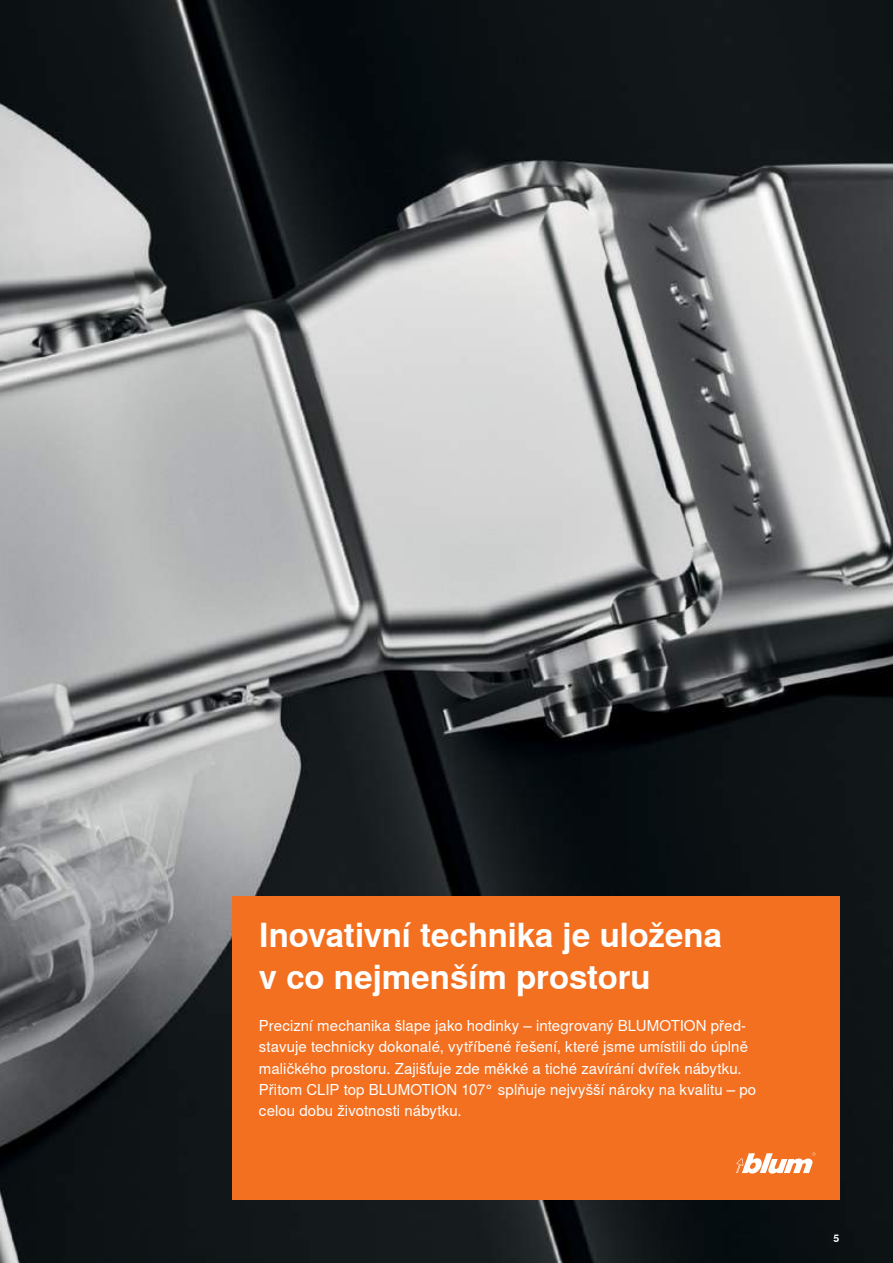
<style>
.page{position:relative;width:893px;height:1263px;background:#fff}
.page>*{position:absolute;margin:0;border:0;box-sizing:border-box;transform-origin:0 0}
.t1{font:700 33px/42px "Nimbus Sans Global";letter-spacing:-.005em;color:#fff}
.t2{font:15px/21px "Nimbus Sans Global";letter-spacing:.005em;color:#fff}
.t3{font:700 10.5px "Nimbus Sans Global";color:#fff}
</style>
<div class="page">
<img style="left:0;top:0;width:893px;height:1263px">
<div style="left:232px;top:896px;width:607px;height:304px;background:#f37021"></div>
<svg style="left:736px;top:1152px;width:80px;height:21px"></svg>
<h1 class="t1" style="left:259px;top:915px;width:465px">Inovativní technika je uložena v co nejmenším prostoru</h1>
<p class="t2" style="left:259px;top:1016px;width:499px">Precizní mechanika šlape jako hodinky – integrovaný BLUMOTION před&shy;stavuje technicky dokonalé, vytříbené řešení, které jsme umístili do úplně maličkého prostoru. Zajišťuje zde měkké a tiché zavírání dvířek nábytku.<br>Přitom CLIP top BLUMOTION 107° splňuje nejvyšší nároky na kvalitu – po celou dobu životnosti nábytku.</p>
<p class="t3" style="left:833px;top:1232px;width:7px">5</p>
</div>
